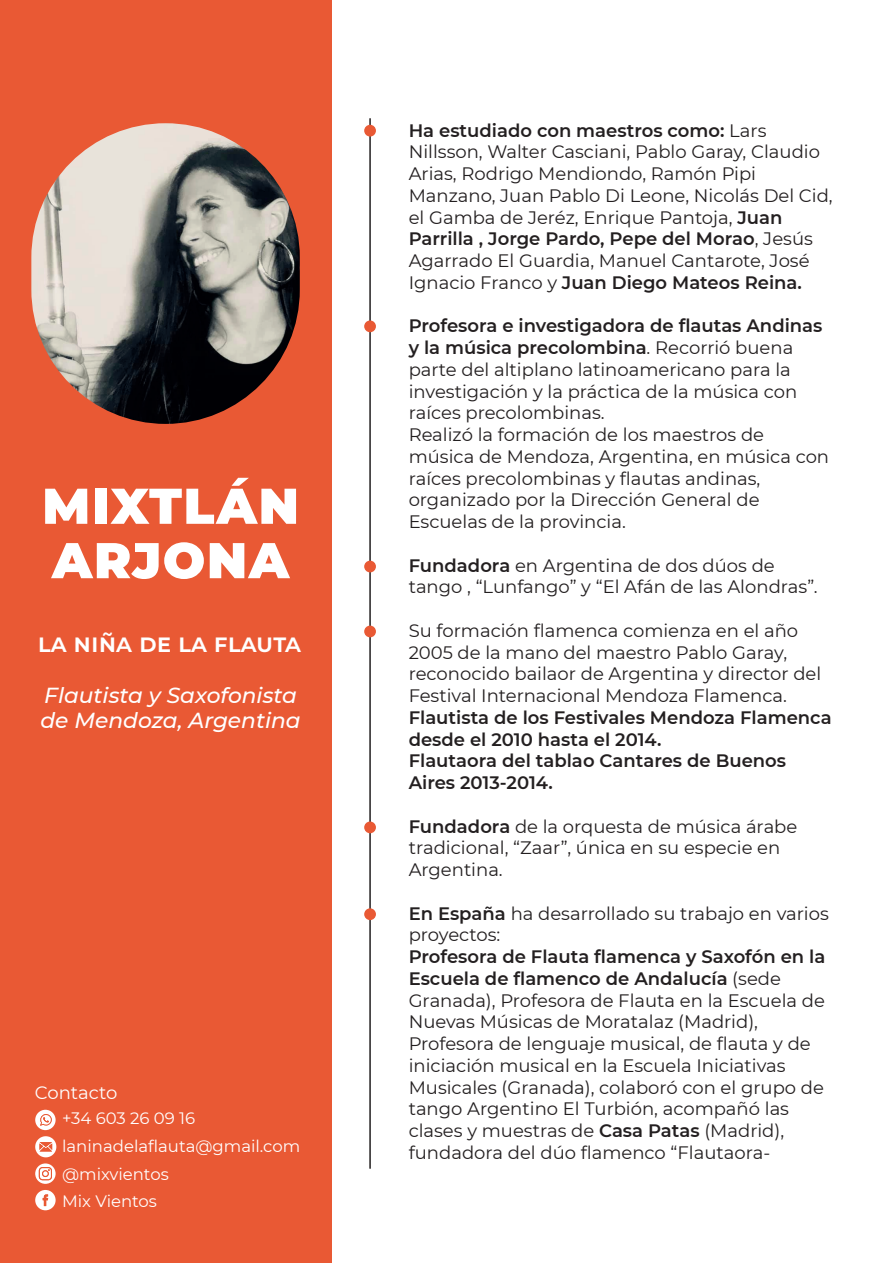
<style>
.page{position:relative;width:893px;height:1263px;background:#fff}
.page>*{position:absolute;margin:0;border:0;box-sizing:border-box;transform-origin:0 0}
.t1{font:900 50.25px/54.4px "Montserrat";letter-spacing:.03em;color:#fff}
.t2{font:600 25.05px "Montserrat";color:#fff}
.t3{font:italic 500 21.75px/25.5px "Montserrat";color:#fff}
.t4{font:18px/21.8px "Montserrat";color:#231f20}
.t5{font:600 18px/21.8px "Montserrat";color:#231f20}
.t6{font:18px "Montserrat";color:#fff}
.t7{font:16.5px/27.8px "Montserrat";color:#fff}
.s1{font-weight:600}
</style>
<div class="page">
<div style="left:0;top:0;width:331px;height:1263px;background:#e95934"></div>
<img style="left:31px;top:123px;width:269px;height:301px;border-radius:134px">
<hr style="left:369px;top:119px;width:2px;height:1049px;background:#231f20">
<div style="left:364px;top:125px;width:12px;height:12px;background:#e95934;border-radius:50%"></div>
<div style="left:364px;top:320px;width:12px;height:12px;background:#e95934;border-radius:50%"></div>
<div style="left:364px;top:561px;width:12px;height:11px;background:#e95934;border-radius:50%"></div>
<div style="left:364px;top:626px;width:12px;height:11px;background:#e95934;border-radius:50%"></div>
<div style="left:364px;top:821px;width:12px;height:12px;background:#e95934;border-radius:50%"></div>
<div style="left:364px;top:908px;width:12px;height:12px;background:#e95934;border-radius:50%"></div>
<svg style="left:35px;top:1190px;width:21px;height:20px"></svg>
<svg style="left:35px;top:1110px;width:21px;height:20px"></svg>
<svg style="left:35px;top:1163px;width:21px;height:21px"></svg>
<svg style="left:35px;top:1136px;width:21px;height:21px"></svg>
<h1 class="t1" style="left:42px;top:476px;width:258px">MIXTLÁN<br>ARJONA</h1>
<h2 class="t2" style="left:38px;top:625px;width:265px">LA NIÑA DE LA FLAUTA</h2>
<p class="t3" style="left:40px;top:681px;width:262px">Flautista y Saxofonista de Mendoza, Argentina</p>
<p class="t6" style="left:35px;top:1080px;width:84px">Contacto</p>
<p class="t7" style="left:62px;top:1104px;width:240px">+34 603 26 09 16 laninadelaflauta@gmail.com @mixvientos<br>Mix Vientos</p>
<p class="t4" style="left:409px;top:119px;width:426px"><span class="s1">Ha estudiado con maestros como:</span> Lars Nillsson, Walter Casciani, Pablo Garay, Claudio Arias, Rodrigo Mendiondo, Ramón Pipi Manzano, Juan Pablo Di Leone, Nicolás Del Cid, el Gamba de Jeréz, Enrique Pantoja, <span class="s1">Juan Parrilla , Jorge Pardo, Pepe del Morao</span>, Jesús Agarrado El Guardia, Manuel Cantarote, José Ignacio Franco y <span class="s1">Juan Diego Mateos Reina.</span></p>
<p class="t4" style="left:409px;top:314px;width:422px"><span class="s1">Profesora e investigadora de flautas Andinas y la música precolombina</span>. Recorrió buena parte del altiplano latinoamericano para la investigación y la práctica de la música con raíces precolombinas.<br>Realizó la formación de los maestros de música de Mendoza, Argentina, en música con raíces precolombinas y flautas andinas, organizado por la Dirección General de Escuelas de la provincia.</p>
<p class="t4" style="left:409px;top:554px;width:410px"><span class="s1">Fundadora</span> en Argentina de dos dúos de tango , “Lunfango” y “El Afán de las Alondras”.</p>
<p class="t4" style="left:409px;top:619px;width:414px">Su formación flamenca comienza en el año 2005 de la mano del maestro Pablo Garay, reconocido bailaor de Argentina y director del Festival Internacional Mendoza Flamenca.</p>
<p class="t5" style="left:409px;top:706px;width:424px">Flautista de los Festivales Mendoza Flamenca desde el 2010 hasta el 2014.<br>Flautaora del tablao Cantares de Buenos<br>Aires 2013-2014.</p>
<p class="t4" style="left:409px;top:815px;width:390px"><span class="s1">Fundadora</span> de la orquesta de música árabe tradicional, “Zaar”, única en su especie en<br>Argentina.</p>
<p class="t4" style="left:409px;top:902px;width:422px"><span class="s1">En España</span> ha desarrollado su trabajo en varios proyectos:</p>
<p class="t4" style="left:409px;top:945px;width:418px"><span class="s1">Profesora de Flauta flamenca y Saxofón en la Escuela de flamenco de Andalucía</span> (sede Granada), Profesora de Flauta en la Escuela de Nuevas Músicas de Moratalaz (Madrid), Profesora de lenguaje musical, de flauta y de iniciación musical en la Escuela Iniciativas Musicales (Granada), colaboró con el grupo de tango Argentino El Turbión, acompañó las clases y muestras de <span class="s1">Casa Patas</span> (Madrid), fundadora del dúo flamenco “Flautaora-</p>
</div>
